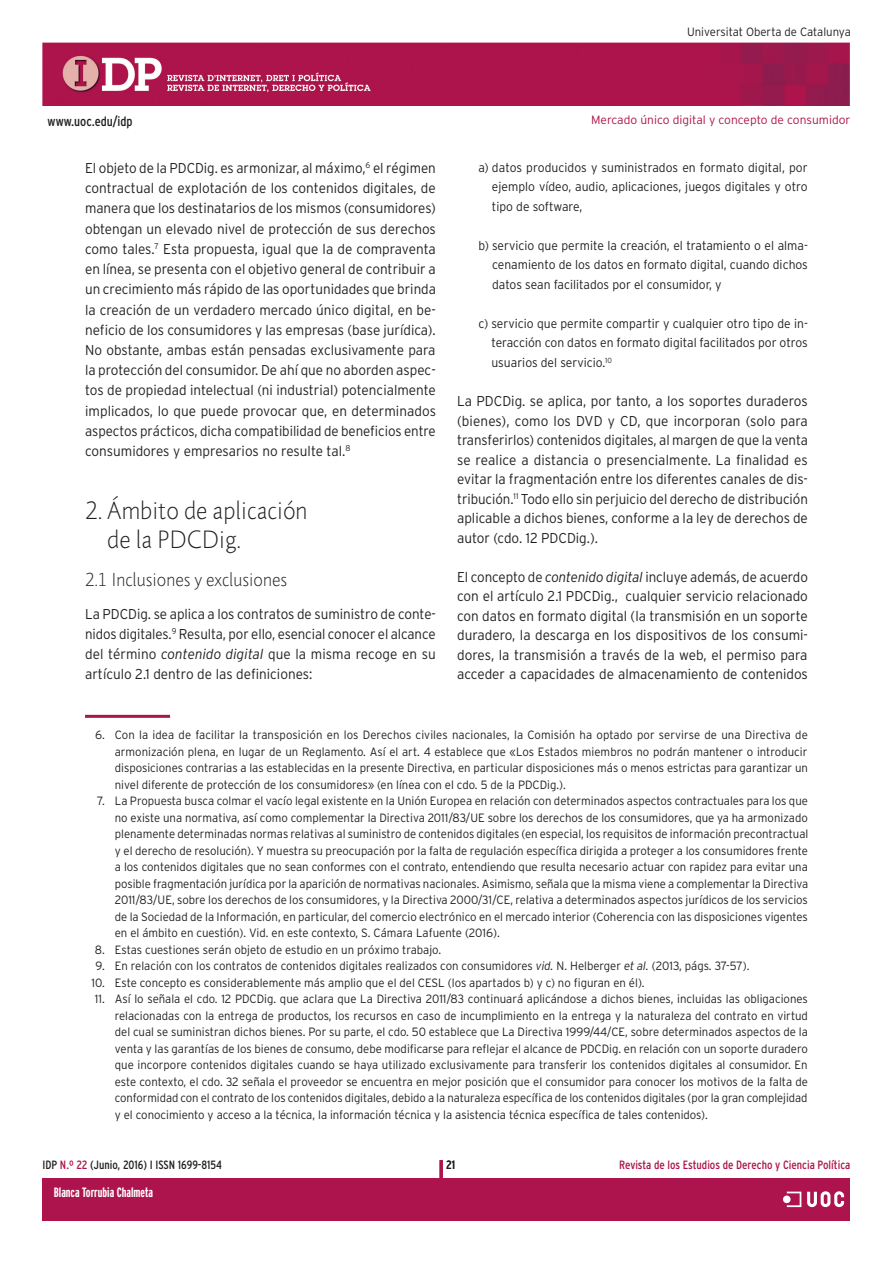
<style>
.page{position:relative;width:893px;height:1263px;background:#fff}
.page>*{position:absolute;margin:0;border:0;box-sizing:border-box;transform-origin:0 0}
._1TITOLTEXTGENERAL{font:300 24px/29.2px "Pragma ND";color:#231f20;scale:.95 1}
._2TITOLTEXTRESUM{font:300 18px "Pragma ND";color:#231f20;scale:.95 1}
.TEXTGENERAL{font:300 14.25px/20.2px "Interstate";color:#231f20;text-align:justify;scale:.94 1}
.TEXTGENERAL-2{font:300 14.25px/19.5px "Interstate";color:#231f20;text-align:justify;scale:.95 1}
.t1{font:700 extra-condensed 13.5px "Interstate";color:#fff}
.t2{font:condensed 13.5px "Interstate";color:#231f20}
.Textcitat{font:300 12.75px/19.5px "Interstate";color:#231f20;text-align:justify;scale:.95 1}
.notassegüents{font:300 12px/16.5px "Interstate";color:#231f20;text-align:justify;scale:.95 1}
.notaprimeraambfilet{font:300 12px/16.5px "Interstate";color:#231f20;text-align:justify;scale:.95 1}
.t3{font:condensed 12px "Interstate";color:#ad134c}
.t4{font:300 12px "Interstate";color:#ad134c}
.t5{font:condensed 12px "Interstate";color:#231f20}
.t6{font:700 extra-condensed 12px "Interstate";color:#fff}
.s1{font-style:italic}
.s2{color:#ad134c}
</style>
<div class="page">
<img style="left:43px;top:43px;width:807px;height:63px">
<div style="left:43px;top:1178px;width:807px;height:42px;background:#ad134c"></div>
<div style="left:783px;top:1195px;width:8px;height:8px;background:#fff;border-radius:50%"></div>
<svg style="left:787px;top:1191px;width:57px;height:17px"></svg>
<hr style="left:440px;top:1160px;width:3px;height:44px;background:#ad134c">
<hr style="left:85px;top:715px;width:85px;height:3px;background:#ad134c">
<p class="notassegüents" style="left:687px;top:23px;width:174px">Universitat Oberta de Catalunya</p>
<p class="t2" style="left:48px;top:113px;width:87px">www.uoc.edu/idp</p>
<p class="TEXTGENERAL" style="left:85px;top:158px;width:375px">El objeto de la PDCDig. es armonizar, al máximo,<sup>6</sup> el régimen contractual de explotación de los contenidos digitales, de manera que los destinatarios de los mismos (consumidores) obtengan un elevado nivel de protección de sus derechos como tales.<sup>7</sup> Esta propuesta, igual que la de compraventa en línea, se presenta con el objetivo general de contribuir a un crecimiento más rápido de las oportunidades que brinda la creación de un verdadero mercado único digital, en be&shy;neficio de los consumidores y las empresas (base jurídica).<br>No obstante, ambas están pensadas exclusivamente para la protección del consumidor. De ahí que no aborden aspec&shy;tos de propiedad intelectual (ni industrial) potencialmente implicados, lo que puede provocar que, en determinados aspectos prácticos, dicha compatibilidad de beneficios entre consumidores y empresarios no resulte tal.<sup>8</sup></p>
<p class="_1TITOLTEXTGENERAL" style="left:107px;top:496px;width:212px;text-indent:-22px">2. Ámbito de aplicación de la PDCDig.</p>
<p class="_2TITOLTEXTRESUM" style="left:85px;top:568px;width:214px">2.1 Inclusiones y exclusiones</p>
<p class="TEXTGENERAL-2" style="left:85px;top:603px;width:371px;line-height:20.2px">La PDCDig. se aplica a los contratos de suministro de conte&shy;nidos digitales.<sup>9</sup> Resulta, por ello, esencial conocer el alcance del término <span class="s1">contenido digital</span> que la misma recoge en su artículo 2.1 dentro de las definiciones:</p>
<p class="t4" style="left:591px;top:113px;width:261px">Mercado único digital y concepto de consumidor</p>
<p class="Textcitat" style="left:492px;top:157px;width:334px;text-indent:-14px">a) datos producidos y suministrados en formato digital, por ejemplo vídeo, audio, aplicaciones, juegos digitales y otro tipo de software,</p>
<p class="Textcitat" style="left:492px;top:236px;width:334px;text-indent:-14px">b) servicio que permite la creación, el tratamiento o el alma&shy;cenamiento de los datos en formato digital, cuando dichos datos sean facilitados por el consumidor, y</p>
<p class="Textcitat" style="left:491px;top:314px;width:335px;text-indent:-13px">c) servicio que permite compartir y cualquier otro tipo de in&shy;teracción con datos en formato digital facilitados por otros usuarios del servicio.<sup>10</sup></p>
<p class="TEXTGENERAL-2" style="left:457px;top:391px;width:371px">La PDCDig. se aplica, por tanto, a los soportes duraderos (bienes), como los DVD y CD, que incorporan (solo para transferirlos) contenidos digitales, al margen de que la venta se realice a distancia o presencialmente. La finalidad es evitar la fragmentación entre los diferentes canales de dis&shy;tribución.<sup>11</sup> Todo ello sin perjuicio del derecho de distribución aplicable a dichos bienes, conforme a la ley de derechos de autor (cdo. 12 PDCDig.).</p>
<p class="TEXTGENERAL" style="left:457px;top:567px;width:375px;line-height:19.5px">El concepto de <span class="s1">contenido digital</span> incluye además, de acuerdo con el artículo 2.1 PDCDig., cualquier servicio relacionado con datos en formato digital (la transmisión en un soporte duradero, la descarga en los dispositivos de los consumi&shy;dores, la transmisión a través de la web, el permiso para acceder a capacidades de almacenamiento de contenidos</p>
<p class="notaprimeraambfilet" style="left:115px;top:726px;width:731px;text-indent:-20px">6. Con la idea de facilitar la transposición en los Derechos civiles nacionales, la Comisión ha optado por servirse de una Directiva de armonización plena, en lugar de un Reglamento. Así el art. 4 establece que «Los Estados miembros no podrán mantener o introducir disposiciones contrarias a las establecidas en la presente Directiva, en particular disposiciones más o menos estrictas para garantizar un nivel diferente de protección de los consumidores» (en línea con el cdo. 5 de la PDCDig.).</p>
<p class="notassegüents" style="left:115px;top:792px;width:732px;text-indent:-18px">7. La Propuesta busca colmar el vacío legal existente en la Unión Europea en relación con determinados aspectos contractuales para los que no existe una normativa, así como complementar la Directiva 2011/83/UE sobre los derechos de los consumidores, que ya ha armonizado plenamente determinadas normas relativas al suministro de contenidos digitales (en especial, los requisitos de información precontractual y el derecho de resolución). Y muestra su preocupación por la falta de regulación específica dirigida a proteger a los consumidores frente a los contenidos digitales que no sean conformes con el contrato, entendiendo que resulta necesario actuar con rapidez para evitar una posible fragmentación jurídica por la aparición de normativas nacionales. Asimismo, señala que la misma viene a complementar la Directiva 2011/83/UE, sobre los derechos de los consumidores, y la Directiva 2000/31/CE, relativa a determinados aspectos jurídicos de los servicios de la Sociedad de la Información, en particular, del comercio electrónico en el mercado interior (Coherencia con las disposiciones vigentes en el ámbito en cuestión). Vid. en este contexto, S. Cámara Lafuente (2016).</p>
<p class="notassegüents" style="left:95px;top:941px;width:366px">8. Estas cuestiones serán objeto de estudio en un próximo trabajo.</p>
<p class="notassegüents" style="left:96px;top:957px;width:690px">9. En relación con los contratos de contenidos digitales realizados con consumidores <span class="s1">vid.</span> N. Helberger <span class="s1">et al.</span> (2013, págs. 37-57).</p>
<p class="notassegüents" style="left:91px;top:974px;width:584px">10. Este concepto es considerablemente más amplio que el del CESL (los apartados b) y c) no figuran en él).</p>
<p class="notassegüents" style="left:115px;top:990px;width:731px;text-indent:-20px">11. Así lo señala el cdo. 12 PDCDig. que aclara que La Directiva 2011/83 continuará aplicándose a dichos bienes, incluidas las obligaciones relacionadas con la entrega de productos, los recursos en caso de incumplimiento en la entrega y la naturaleza del contrato en virtud del cual se suministran dichos bienes. Por su parte, el cdo. 50 establece que La Directiva 1999/44/CE, sobre determinados aspectos de la venta y las garantías de los bienes de consumo, debe modificarse para reflejar el alcance de PDCDig. en relación con un soporte duradero que incorpore contenidos digitales cuando se haya utilizado exclusivamente para transferir los contenidos digitales al consumidor. En este contexto, el cdo. 32 señala el proveedor se encuentra en mejor posición que el consumidor para conocer los motivos de la falta de conformidad con el contrato de los contenidos digitales, debido a la naturaleza específica de los contenidos digitales (por la gran complejidad y el conocimiento y acceso a la técnica, la información técnica y la asistencia técnica específica de tales contenidos).</p>
<p class="t5" style="left:446px;top:1158px;width:10px">21</p>
<p class="t5" style="left:43px;top:1158px;width:181px">IDP <span class="s2">N.º 22</span> (Junio, 2016) I ISSN 1699-8154</p>
<p class="t3" style="left:619px;top:1158px;width:233px">Revista de los Estudios de Derecho y Ciencia Política</p>
<p class="t1" style="left:54px;top:1185px;width:66px">Jose R. Agust na</p>
<p class="t6" style="left:54px;top:1185px;width:31px">Eloi Puig</p>
<p class="t6" style="left:59px;top:1185px;width:31px">Eloi Puig</p>
<p class="t1" style="left:54px;top:1185px;width:101px">Blanca Torrubia Chalmeta</p>
</div>
